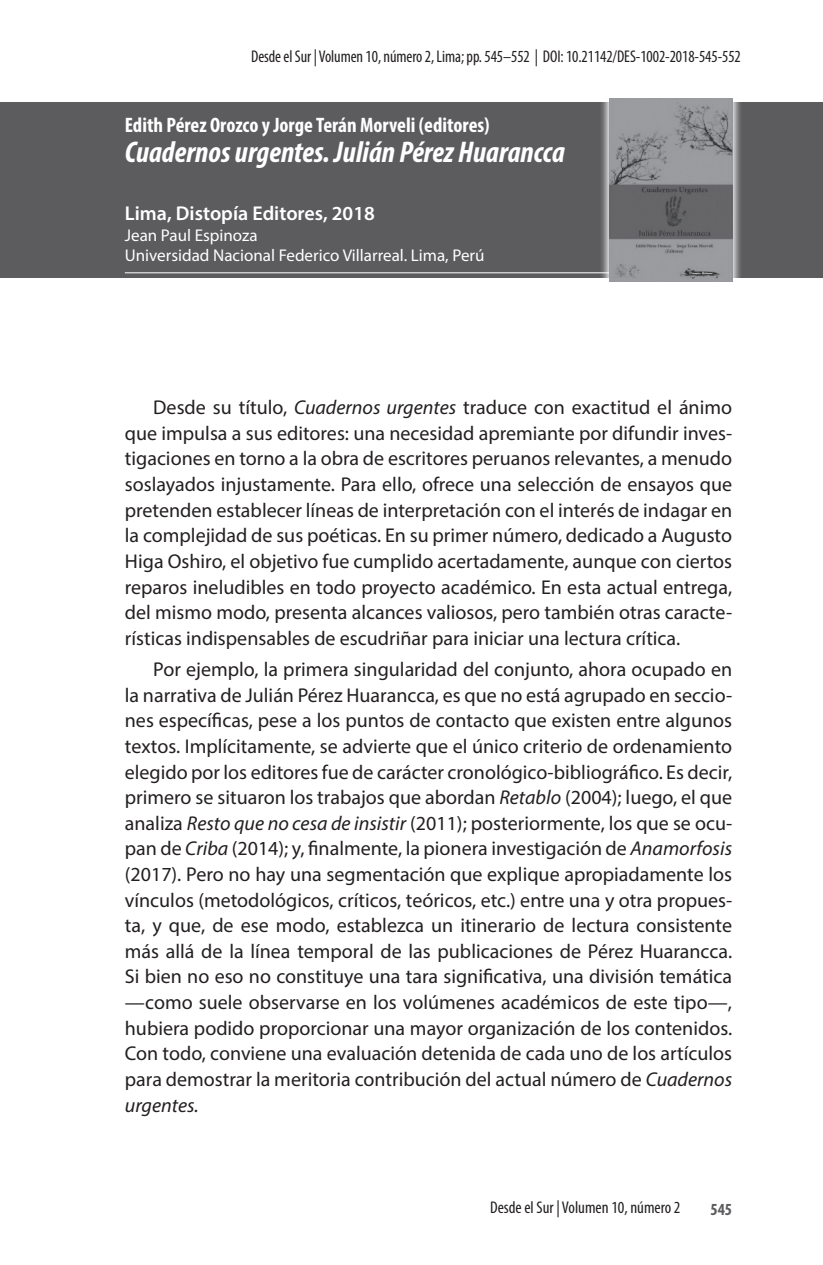
<style>
.page{position:relative;width:823px;height:1265px;background:#fff}
.page>*{position:absolute;margin:0;border:0;box-sizing:border-box;transform-origin:0 0}
.TITULO{font:italic 700 condensed 30px "Myriad Pro";color:#fff}
.PRE_TITULO{font:700 condensed 21px "Myriad Pro";color:#fff}
.PARRAFOS{font:20px/25.6px "Myriad Pro";color:#231f20;text-align:justify}
.AUTOR{font:600 20px "Myriad Pro";color:#fff}
.PARRAFOS-2{font:condensed 17px "Myriad Pro";letter-spacing:-.005em;color:#231f20;scale:.96 1}
.UNIVERSIDAD_DE_ORIGE{font:17px "Myriad Pro";color:#fff}
.PARRAFOS-3{font:condensed 17px "Myriad Pro";letter-spacing:-.005em;color:#231f20}
.EMAIL{font:17px "Myriad Pro";color:#fff}
.t1{font:700 condensed 17px "Myriad Pro";color:#5c5c5f}
.s1{font-style:italic}
</style>
<div class="page">
<div style="left:0;top:102px;width:822px;height:176px;background:#5c5c5f"></div>
<hr style="left:125px;top:272px;width:606px;height:1px;background:#fff">
<div style="left:599px;top:88px;width:143px;height:204px;background:#fff;opacity:.95"></div>
<img style="left:609px;top:98px;width:122px;height:184px">
<p class="PARRAFOS-2" style="left:251px;top:46px;width:511px">Desde el Sur | Volumen 10, número 2, Lima; pp. 545–552 | DOI: 10.21142/DES-1002-2018-545-552</p>
<p class="PRE_TITULO" style="left:125px;top:112px;width:366px">Edith Pérez Orozco y Jorge Terán Morveli (editores)</p>
<p class="TITULO" style="left:125px;top:133px;width:441px">Cuadernos urgentes. Julián Pérez Huarancca</p>
<p class="AUTOR" style="left:125px;top:201px;width:251px">Lima, Distopía Editores, 2018</p>
<p class="EMAIL" style="left:125px;top:224px;width:134px">Jean Paul Espinoza</p>
<p class="UNIVERSIDAD_DE_ORIGE" style="left:125px;top:245px;width:361px">Universidad Nacional Federico Villarreal. Lima, Perú</p>
<p class="PARRAFOS" style="left:125px;top:394px;width:608px;text-indent:28px">Desde su título, <span class="s1">Cuadernos urgentes</span> traduce con exactitud el ánimo que impulsa a sus editores: una necesidad apremiante por difundir inves&shy;tigaciones en torno a la obra de escritores peruanos relevantes, a menudo soslayados injustamente. Para ello, ofrece una selección de ensayos que pretenden establecer líneas de interpretación con el interés de indagar en la complejidad de sus poéticas. En su primer número, dedicado a Augusto Higa Oshiro, el objetivo fue cumplido acertadamente, aunque con ciertos reparos ineludibles en todo proyecto académico. En esta actual entrega, del mismo modo, presenta alcances valiosos, pero también otras caracte&shy;rísticas indispensables de escudriñar para iniciar una lectura crítica.</p>
<p class="PARRAFOS" style="left:125px;top:656px;width:608px;text-indent:28px">Por ejemplo, la primera singularidad del conjunto, ahora ocupado en la narrativa de Julián Pérez Huarancca, es que no está agrupado en seccio&shy;nes específicas, pese a los puntos de contacto que existen entre algunos textos. Implícitamente, se advierte que el único criterio de ordenamiento elegido por los editores fue de carácter cronológico-bibliográfico. Es decir, primero se situaron los trabajos que abordan <span class="s1">Retablo</span> (2004); luego, el que analiza <span class="s1">Resto que no cesa de insistir</span> (2011); posteriormente, los que se ocu&shy;pan de <span class="s1">Criba</span> (2014); y, finalmente, la pionera investigación de <span class="s1">Anamorfosis </span>(2017). Pero no hay una segmentación que explique apropiadamente los vínculos (metodológicos, críticos, teóricos, etc.) entre una y otra propues&shy;ta, y que, de ese modo, establezca un itinerario de lectura consistente más allá de la línea temporal de las publicaciones de Pérez Huarancca.<br>Si bien no eso no constituye una tara significativa, una división temática —como suele observarse en los volúmenes académicos de este tipo—, hubiera podido proporcionar una mayor organización de los contenidos.<br>Con todo, conviene una evaluación detenida de cada uno de los artículos para demostrar la meritoria contribución del actual número de <span class="s1">Cuadernos urgentes.</span></p>
<p class="PARRAFOS-3" style="left:489px;top:1196px;width:192px">Desde el Sur | Volumen 10, número 2</p>
<p class="t1" style="left:710px;top:1198px;width:23px">545</p>
</div>
